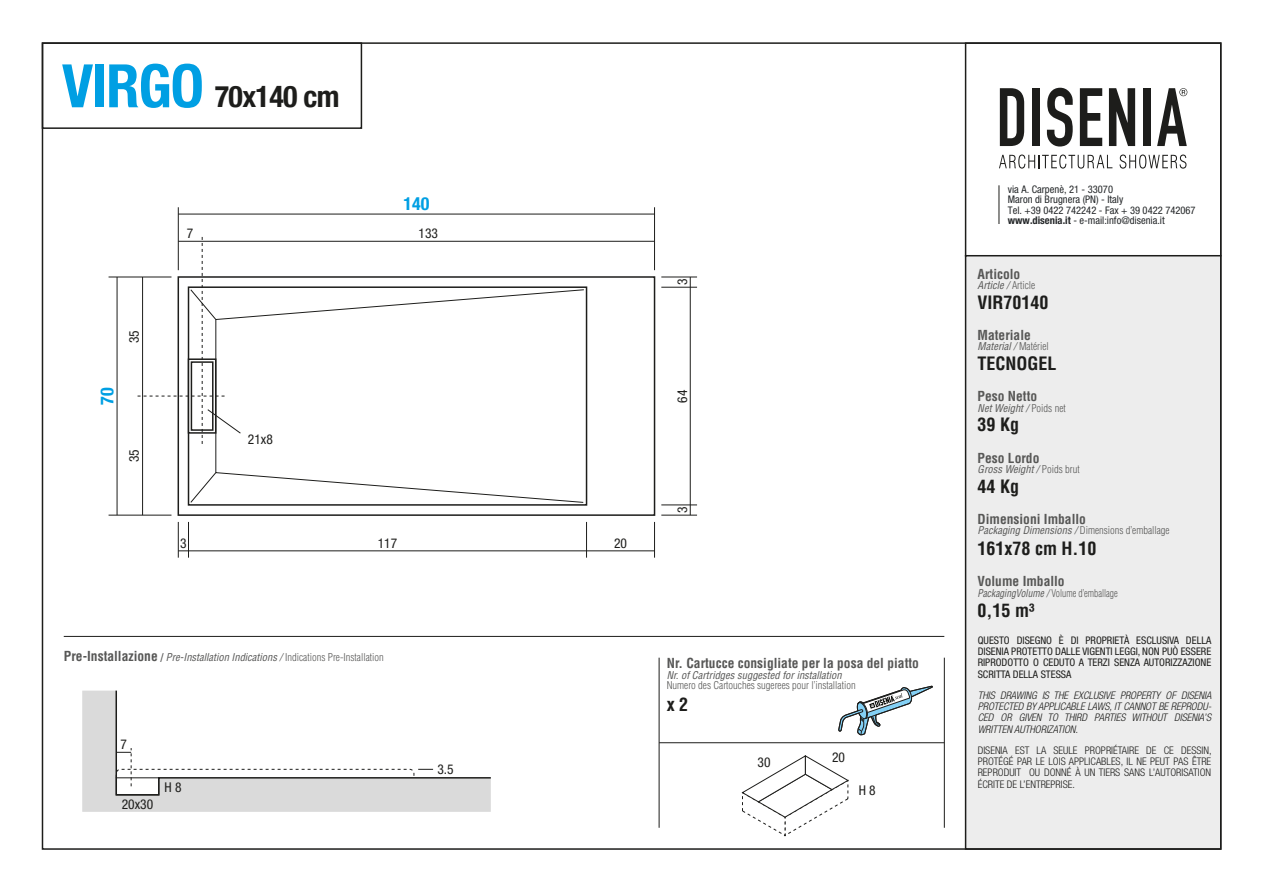
<style>
.page{position:relative;width:1263px;height:893px;background:#fff}
.page>*{position:absolute;margin:0;border:0;box-sizing:border-box;transform-origin:0 0}
.t1{font:700 condensed 60px "Helvetica Neue";letter-spacing:-.02em;color:#009fe3}
.t2{font:700 condensed 30px "Helvetica Neue";letter-spacing:-.02em;color:#1d1d1b}
.t3{font:700 condensed 18px "Helvetica";color:#1d1d1b}
.t4{font:700 condensed 18px "Helvetica Neue";color:#009fe3}
.t5{font:700 condensed 13.5px "Helvetica";color:#575756}
.t6{font:condensed 13.5px "Helvetica Neue";color:#1d1d1b}
.t7{font:italic condensed 10.5px "Helvetica";color:#575756}
.t8{font:italic 300 condensed 10.5px/11.2px "Helvetica Neue";color:#1d1d1b;text-align:justify}
.t9{font:300 condensed 10.5px/11.2px "Helvetica Neue";color:#1d1d1b;text-align:justify}
.t10{font:condensed 10.5px/11.2px "Helvetica Neue";color:#1d1d1b;text-align:justify}
.t11{font:condensed 10.5px/10.5px "Helvetica Neue";color:#242729}
.t12{font:300 condensed 10.5px "Helvetica";color:#575756}
.t13{font:300 condensed 10.5px "Helvetica";color:#575756;scale:.9 1}
.s1{font-weight:700;font-style:normal;font-size:13.5px}
.s2{font-weight:700;font-style:normal}
.s3{font-weight:300;font-style:normal}
.s4{font-weight:700}
.s5{font-weight:400;font-style:italic}
</style>
<div class="page">
<div style="left:42px;top:42px;width:320px;height:87px;border:2px solid #1d1d1b"></div>
<hr style="left:64px;top:636px;width:880px;height:1px;background:#1d1d1b">
<div style="left:965px;top:42px;width:256px;height:214px;border:2px solid #1d1d1b"></div>
<div style="left:965px;top:255px;width:256px;height:595px;background:#ededed;border:2px solid #1d1d1b"></div>
<hr style="left:659px;top:658px;width:1px;height:170px;background:#1d1d1b">
<hr style="left:659px;top:742px;width:285px;height:1px;background:#1d1d1b">
<hr style="left:944px;top:658px;width:1px;height:170px;background:#1d1d1b">
<svg style="left:999px;top:155px;width:113px;height:14px"></svg>
<svg style="left:1119px;top:155px;width:67px;height:14px"></svg>
<svg style="left:1000px;top:88px;width:24px;height:58px"></svg>
<div style="left:1032px;top:88px;width:8px;height:58px;background:#1d1d1b"></div>
<svg style="left:1047px;top:88px;width:26px;height:59px"></svg>
<svg style="left:1080px;top:88px;width:22px;height:58px"></svg>
<svg style="left:1109px;top:88px;width:26px;height:58px"></svg>
<div style="left:1143px;top:88px;width:8px;height:58px;background:#1d1d1b"></div>
<svg style="left:1157px;top:88px;width:30px;height:58px"></svg>
<hr style="left:999px;top:185px;width:1px;height:39px;background:#1d1d1b">
<svg style="left:838px;top:685px;width:95px;height:51px"></svg>
<svg style="left:741px;top:755px;width:108px;height:81px"></svg>
<hr style="left:654px;top:522px;width:1px;height:36px;background:#1d1d1b">
<hr style="left:178px;top:522px;width:1px;height:36px;background:#1d1d1b">
<hr style="left:188px;top:522px;width:1px;height:36px;background:#1d1d1b">
<hr style="left:586px;top:522px;width:1px;height:36px;background:#1d1d1b">
<hr style="left:178px;top:551px;width:476px;height:1px;background:#1d1d1b">
<div style="left:178px;top:276px;width:477px;height:240px;background:#fff;border:2px solid #1d1d1b"></div>
<div style="left:188px;top:286px;width:399px;height:220px;background:#fff;border:2px solid #1d1d1b"></div>
<svg style="left:190px;top:472px;width:26px;height:31px"></svg>
<svg style="left:216px;top:289px;width:368px;height:214px"></svg>
<hr style="left:109px;top:277px;width:62px;height:1px;background:#1d1d1b">
<hr style="left:109px;top:515px;width:62px;height:1px;background:#1d1d1b">
<hr style="left:142px;top:277px;width:1px;height:238px;background:#1d1d1b">
<hr style="left:117px;top:277px;width:1px;height:238px;background:#1d1d1b">
<hr style="left:178px;top:207px;width:1px;height:63px;background:#1d1d1b">
<hr style="left:654px;top:207px;width:1px;height:63px;background:#1d1d1b">
<hr style="left:178px;top:241px;width:476px;height:1px;background:#1d1d1b">
<hr style="left:178px;top:214px;width:476px;height:1px;background:#1d1d1b">
<hr style="left:661px;top:277px;width:36px;height:1px;background:#1d1d1b">
<hr style="left:661px;top:287px;width:36px;height:1px;background:#1d1d1b">
<hr style="left:661px;top:515px;width:36px;height:1px;background:#1d1d1b">
<hr style="left:661px;top:505px;width:36px;height:1px;background:#1d1d1b">
<hr style="left:690px;top:277px;width:1px;height:238px;background:#1d1d1b">
<svg style="left:136px;top:234px;width:105px;height:210px"></svg>
<div style="left:82px;top:691px;width:409px;height:121px;background:#dadada"></div>
<svg style="left:115px;top:690px;width:376px;height:106px"></svg>
<h1 class="t1" style="left:62px;top:36px;width:143px">VIRGO</h1>
<h2 class="t2" style="left:215px;top:72px;width:126px">70x140 cm</h2>
<h3 class="t4" style="left:403px;top:193px;width:27px">140</h3>
<p class="t6" style="left:126px;top:343px;width:14px;rotate:-90deg">35</p>
<h3 class="t4" style="left:96px;top:405px;width:19px;rotate:-90deg">70</h3>
<p class="t6" style="left:126px;top:462px;width:14px;rotate:-90deg">35</p>
<p class="t6" style="left:187px;top:225px;width:8px">7</p>
<p class="t6" style="left:419px;top:225px;width:21px">133</p>
<p class="t6" style="left:248px;top:432px;width:26px">21x8</p>
<p class="t6" style="left:180px;top:535px;width:8px">3</p>
<p class="t6" style="left:378px;top:535px;width:21px">117</p>
<p class="t6" style="left:614px;top:535px;width:14px">20</p>
<p class="t6" style="left:675px;top:285px;width:8px;rotate:-90deg">3</p>
<p class="t6" style="left:675px;top:403px;width:14px;rotate:-90deg">64</p>
<p class="t6" style="left:675px;top:513px;width:8px;rotate:-90deg">3</p>
<p class="t7" style="left:64px;top:650px;width:321px"><span class="s1">Pre-Installazione</span> <span class="s2">/</span> Pre-Installation Indications / <span class="s3">Indications Pre-Installation</span></p>
<p class="t6" style="left:121px;top:737px;width:8px">7</p>
<p class="t6" style="left:122px;top:796px;width:33px">20x30</p>
<p class="t6" style="left:165px;top:779px;width:18px">H 8</p>
<p class="t6" style="left:437px;top:761px;width:18px">3.5</p>
<p class="t5" style="left:667px;top:655px;width:254px">Nr. Cartucce consigliate per la posa del piatto</p>
<p class="t7" style="left:667px;top:668px;width:176px">Nr. of Cartridges suggested for installation</p>
<p class="t12" style="left:667px;top:679px;width:190px">Numero des Cartouches sugerees pour l’installation</p>
<h3 class="t3" style="left:667px;top:694px;width:23px">x 2</h3>
<p class="t6" style="left:758px;top:755px;width:14px">30</p>
<p class="t6" style="left:832px;top:749px;width:14px">20</p>
<p class="t6" style="left:859px;top:783px;width:18px">H 8</p>
<p class="t11" style="left:1008px;top:183px;width:189px">via A. Carpenè, 21 - 33070<br>Maron di Brugnera (PN) - Italy<br>Tel. +39 0422 742242 - Fax + 39 0422 742067 <span class="s4">www.disenia.it</span> - e-mail:info@disenia.it</p>
<p class="t5" style="left:977px;top:266px;width:44px">Articolo</p>
<p class="t7" style="left:977px;top:279px;width:59px">Article / <span class="s3">Article</span></p>
<h3 class="t3" style="left:977px;top:291px;width:73px">VIR70140</h3>
<p class="t5" style="left:977px;top:327px;width:55px">Materiale</p>
<p class="t7" style="left:977px;top:340px;width:73px">Material / <span class="s3">Matériel</span></p>
<h3 class="t3" style="left:977px;top:353px;width:81px">TECNOGEL</h3>
<p class="t5" style="left:977px;top:388px;width:61px">Peso Netto</p>
<p class="t7" style="left:977px;top:401px;width:90px">Net Weight / <span class="s3">Poids net</span></p>
<h3 class="t3" style="left:977px;top:414px;width:43px">39 Kg</h3>
<p class="t5" style="left:977px;top:449px;width:63px">Peso Lordo</p>
<p class="t7" style="left:977px;top:463px;width:104px">Gross Weight / <span class="s3">Poids brut</span></p>
<h3 class="t3" style="left:977px;top:475px;width:43px">44 Kg</h3>
<p class="t5" style="left:977px;top:511px;width:110px">Dimensioni Imballo</p>
<p class="t12" style="left:977px;top:524px;width:194px"><span class="s5">Packaging Dimensions /</span> Dimensions d’emballage</p>
<h3 class="t3" style="left:977px;top:537px;width:120px">161x78 cm H.10</h3>
<p class="t5" style="left:977px;top:573px;width:89px">Volume Imballo</p>
<p class="t13" style="left:977px;top:587px;width:157px"><span class="s5">PackagingVolume /</span> Volume d’emballage</p>
<h3 class="t3" style="left:977px;top:600px;width:58px">0,15 m³</h3>
<p class="t10" style="left:978px;top:634px;width:235px">QUESTO DISEGNO È DI PROPRIETÀ ESCLUSIVA DELLA DISENIA PROTETTO DALLE VIGENTI LEGGI, NON PUÒ ESSERE RIPRODOTTO O CEDUTO A TERZI SENZA AUTORIZZAZIONE SCRITTA DELLA STESSA</p>
<p class="t8" style="left:978px;top:689px;width:235px">THIS DRAWING IS THE EXCLUSIVE PROPERTY OF DISENIA PROTECTED BY APPLICABLE LAWS, IT CANNOT BE REPRODU-CED OR GIVEN TO THIRD PARTIES WITHOUT DISENIA’S WRITTEN AUTHORIZATION.</p>
<p class="t9" style="left:978px;top:744px;width:235px">DISENIA EST LA SEULE PROPRIÉTAIRE DE CE DESSIN, PROTÉGÉ PAR LE LOIS APPLICABLES, IL NE PEUT PAS ÊTRE REPRODUIT OU DONNÉ À UN TIERS SANS L’AUTORISATION ÉCRITE DE L’ENTREPRISE.</p>
</div>
